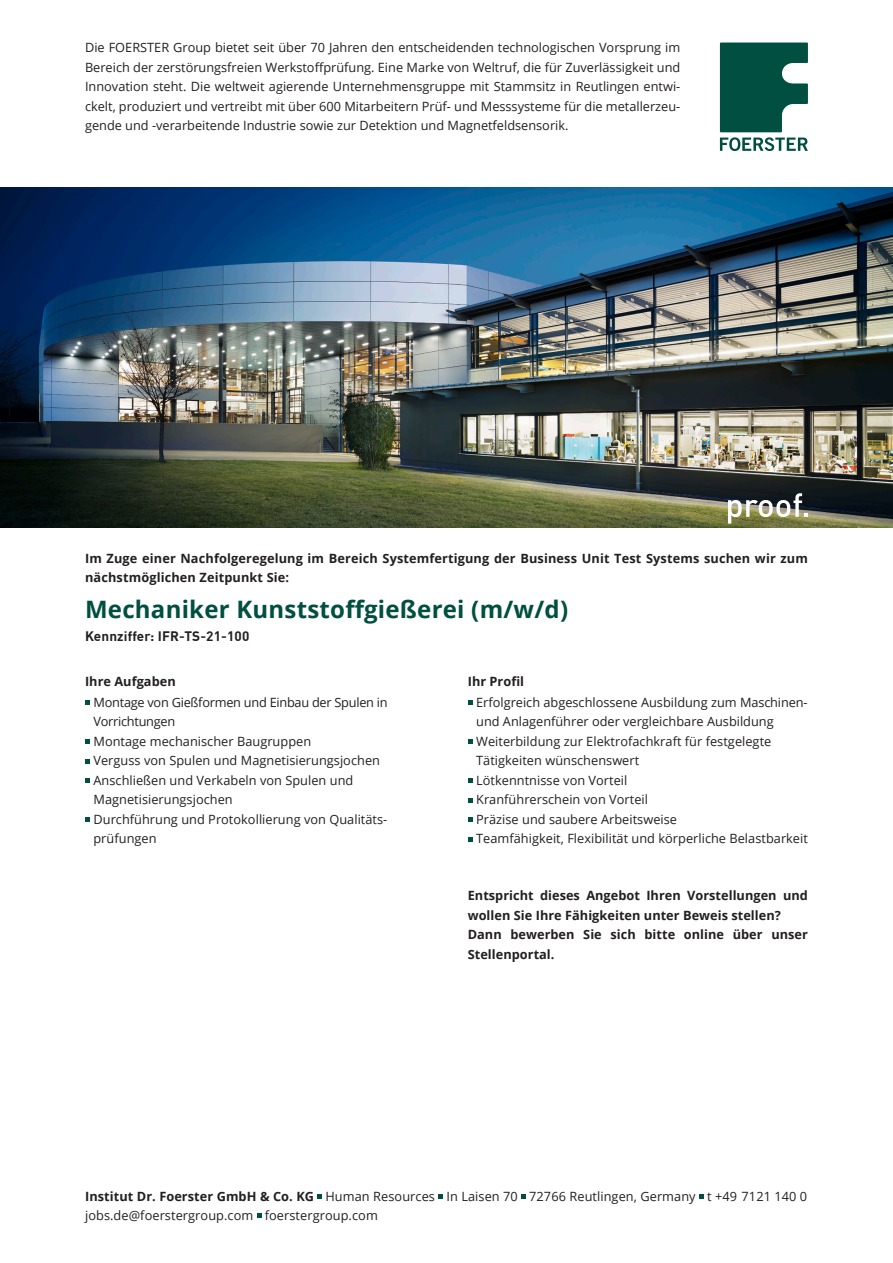
<style>
.page{position:relative;width:893px;height:1263px;background:#fff}
.page>*{position:absolute;margin:0;border:0;box-sizing:border-box;transform-origin:0 0}
.Header_1_capitel_let{font:700 24px "Open Sans";letter-spacing:.01em;color:#004f40}
.Header_1_capitel_let-2{font:700 13.5px "DIN Offc";letter-spacing:.01em;color:#231f20}
.Copy_Aufzaehlung{font:12.75px/19.5px "Open Sans";letter-spacing:.005em;color:#231f20}
.Header_1_capitel_let-3{font:12.75px/19.5px "Open Sans";color:#231f20;text-align:justify}
.Copy_Aufzaehlung-2{font:700 12.75px/19.5px "Open Sans";letter-spacing:.005em;color:#231f20}
.Copy{font:12.75px "Open Sans";letter-spacing:.005em;color:#231f20}
.Header_1_capitel_let-4{font:700 12.75px/19.5px "Open Sans";letter-spacing:.01em;color:#231f20}
.Copy_Aufzaehlung-3{font:12.75px/19.5px "Open Sans";letter-spacing:-.02em;color:#231f20}
.Header_2_9pt{font:700 12.75px "Open Sans";letter-spacing:.005em;color:#231f20}
.s1{font-weight:700}
</style>
<div class="page">
<img style="left:0;top:187px;width:893px;height:340px">
<svg style="left:728px;top:493px;width:80px;height:31px"></svg>
<svg style="left:85px;top:700px;width:5px;height:5px"></svg>
<svg style="left:85px;top:739px;width:5px;height:5px"></svg>
<svg style="left:85px;top:759px;width:5px;height:4px"></svg>
<svg style="left:85px;top:778px;width:5px;height:5px"></svg>
<svg style="left:85px;top:817px;width:5px;height:5px"></svg>
<svg style="left:468px;top:700px;width:4px;height:5px"></svg>
<svg style="left:468px;top:739px;width:4px;height:5px"></svg>
<svg style="left:468px;top:778px;width:4px;height:5px"></svg>
<svg style="left:468px;top:798px;width:4px;height:4px"></svg>
<svg style="left:468px;top:817px;width:4px;height:5px"></svg>
<svg style="left:468px;top:837px;width:4px;height:4px"></svg>
<svg style="left:318px;top:1194px;width:4px;height:5px"></svg>
<svg style="left:438px;top:1194px;width:5px;height:5px"></svg>
<svg style="left:521px;top:1194px;width:5px;height:5px"></svg>
<svg style="left:699px;top:1194px;width:5px;height:5px"></svg>
<svg style="left:257px;top:1214px;width:4px;height:4px"></svg>
<svg style="left:720px;top:43px;width:88px;height:108px"></svg>
<p class="Header_1_capitel_let-3" style="left:85px;top:38px;width:597px">Die FOERSTER Group bietet seit über 70 Jahren den entscheidenden technologischen Vorsprung im Bereich der zerstörungsfreien Werkstoffprüfung. Eine Marke von Weltruf, die für Zuverlässigkeit und Innovation steht. Die weltweit agierende Unternehmensgruppe mit Stammsitz in Reutlingen entwi&shy;ckelt, produziert und vertreibt mit über 600 Mitarbeitern Prüf- und Messsysteme für die metallerzeu&shy;gende und -verarbeitende Industrie sowie zur Detektion und Magnetfeldsensorik.</p>
<p class="Header_1_capitel_let-4" style="left:85px;top:548px;width:724px">Im Zuge einer Nachfolgeregelung im Bereich Systemfertigung der Business Unit Test Systems suchen wir zum nächstmöglichen Zeitpunkt Sie:</p>
<p class="Header_1_capitel_let" style="left:85px;top:592px;width:485px">Mechaniker Kunststoffgießerei (m/w/d)</p>
<p class="Header_1_capitel_let-2" style="left:85px;top:627px;width:166px">Kennziffer: IFR-TS-21-100</p>
<p class="Header_2_9pt" style="left:85px;top:672px;width:92px">Ihre Aufgaben</p>
<p class="Copy_Aufzaehlung-3" style="left:93px;top:692px;width:296px">Montage von Gießformen und Einbau der Spulen in<br>Vorrichtungen</p>
<p class="Copy_Aufzaehlung" style="left:93px;top:731px;width:219px">Montage mechanischer Baugruppen</p>
<p class="Copy_Aufzaehlung" style="left:93px;top:751px;width:288px">Verguss von Spulen und Magnetisierungsjochen</p>
<p class="Copy_Aufzaehlung" style="left:93px;top:770px;width:261px">Anschließen und Verkabeln von Spulen und<br>Magnetisierungsjochen</p>
<p class="Copy_Aufzaehlung" style="left:93px;top:809px;width:295px">Durchführung und Protokollierung von Qualitäts&shy;prüfungen</p>
<p class="Header_2_9pt" style="left:468px;top:672px;width:58px">Ihr Profil</p>
<p class="Copy_Aufzaehlung" style="left:476px;top:692px;width:333px">Erfolgreich abgeschlossene Ausbildung zum Maschinen&shy;und Anlagenführer oder vergleichbare Ausbildung</p>
<p class="Copy_Aufzaehlung" style="left:476px;top:731px;width:297px">Weiterbildung zur Elektrofachkraft für festgelegte<br>Tätigkeiten wünschenswert</p>
<p class="Copy_Aufzaehlung" style="left:476px;top:770px;width:153px">Lötkenntnisse von Vorteil</p>
<p class="Copy_Aufzaehlung" style="left:476px;top:790px;width:173px">Kranführerschein von Vorteil</p>
<p class="Copy_Aufzaehlung" style="left:476px;top:809px;width:202px">Präzise und saubere Arbeitsweise</p>
<p class="Copy_Aufzaehlung" style="left:476px;top:829px;width:333px">Teamfähigkeit, Flexibilität und körperliche Belastbarkeit</p>
<p class="Copy_Aufzaehlung-2" style="left:468px;top:886px;width:342px">Entspricht dieses Angebot Ihren Vorstellungen und wollen Sie Ihre Fähigkeiten unter Beweis stellen?</p>
<p class="Copy_Aufzaehlung-2" style="left:468px;top:925px;width:342px">Dann bewerben Sie sich bitte online über unser<br>Stellenportal.</p>
<p class="Copy" style="left:85px;top:1187px;width:724px"><span class="s1">Institut Dr. Foerster GmbH &amp; Co. KG</span> Human Resources In Laisen 70 72766 Reutlingen, Germany t +49 7121 140 0</p>
<p class="Copy" style="left:85px;top:1207px;width:294px">jobs.de@foerstergroup.com foerstergroup.com</p>
</div>
